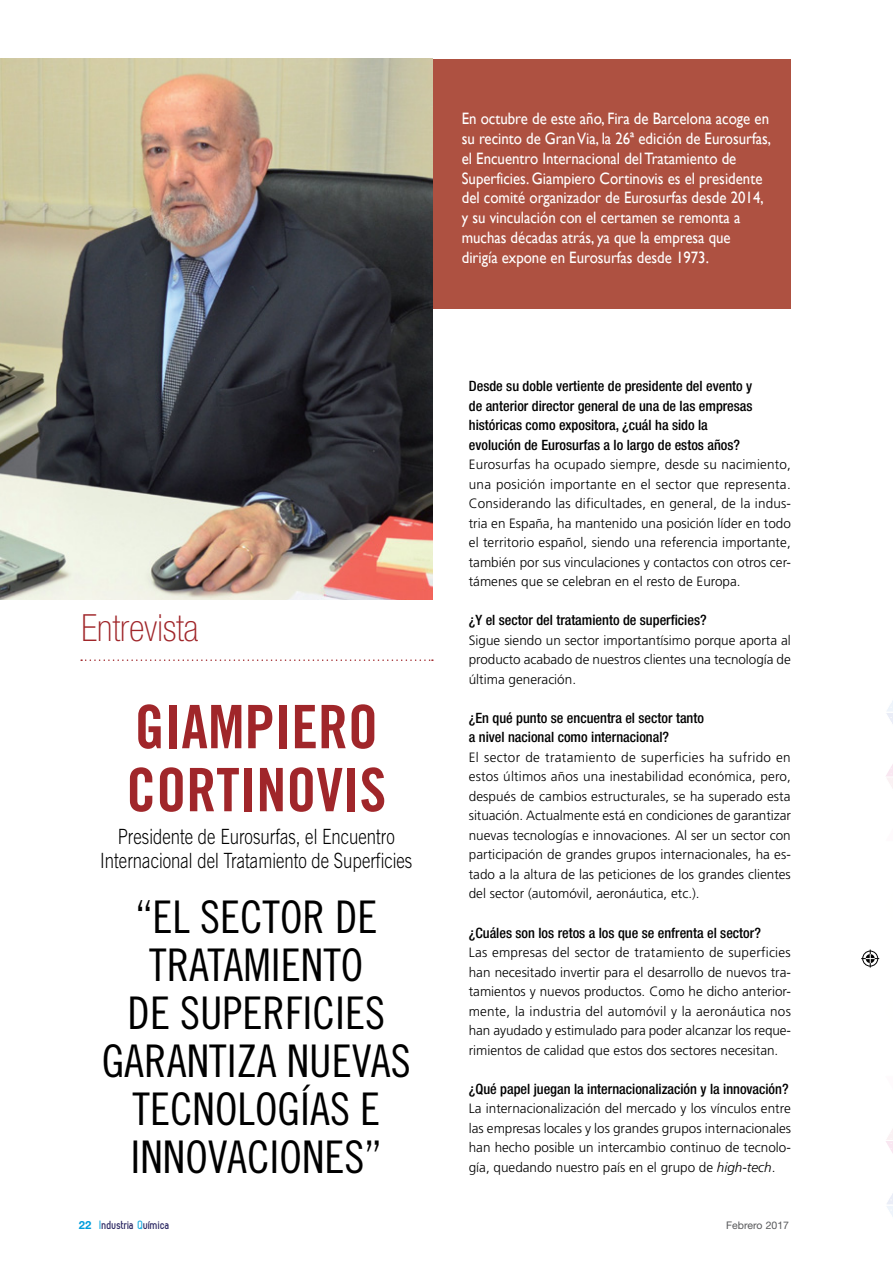
<style>
.page{position:relative;width:893px;height:1263px;background:#fff}
.page>*{position:absolute;margin:0;border:0;box-sizing:border-box;transform-origin:0 0}
.t1{font:60px/63px "Trade Gothic Bold Cond Twenty";color:#a0262a}
.t2{font:45px/48px "Trade Gothic Cond Eighteen";color:#000;text-align:center}
.t3{font:100 condensed 37.5px "Helvetica Neue LT Std";color:#a0262a}
.t4{font:300 21px/24px "Trade Gothic";color:#000;text-align:center;scale:.8 1}
.t5{font:16.5px/19.8px "Gill Sans";color:#fff;scale:.9 1}
.t6{font:500 condensed 14.25px/19.5px "Helvetica Neue LT Std";color:#000}
.t7{font:300 13.5px/19.5px "Frutiger";color:#000;text-align:justify}
.t8{font:700 12px "Zag";color:#282460}
.t9{font:10.5px "Helvetica Neue LT Std";color:#58595b}
.s1{font-style:italic}
.s2{font-family:"Helvetica Neue LT Std";font-size:11.25px;color:#009ddc}
.s3{color:#1bace0}
</style>
<div class="page">
<div style="left:432px;top:59px;width:359px;height:249px;background:#ae5141"></div>
<img style="left:0;top:59px;width:432px;height:541px">
<svg style="left:81px;top:659px;width:352px;height:2px"></svg>
<svg style="left:886px;top:701px;width:7px;height:87px"></svg>
<svg style="left:886px;top:1129px;width:7px;height:88px"></svg>
<svg style="left:861px;top:949px;width:18px;height:18px"></svg>
<h3 class="t3" style="left:81px;top:606px;width:119px">Entrevista</h3>
<h1 class="t1" style="left:126px;top:695px;width:261px">GIAMPIERO<br>CORTINOVIS</h1>
<h3 class="t4" style="left:100px;top:824px;width:392px">Presidente de Eurosurfas, el Encuentro<br>Internacional del Tratamiento de Superficies</h3>
<h2 class="t2" style="left:102px;top:892px;width:311px">“EL SECTOR DE<br>TRATAMIENTO<br>DE SUPERFICIES<br>GARANTIZA NUEVAS<br>TECNOLOGÍAS E<br>INNOVACIONES”</h2>
<p class="t5" style="left:462px;top:109px;width:345px">En octubre de este año, Fira de Barcelona acoge en su recinto de Gran Via, la 26ª edición de Eurosurfas, el Encuentro Internacional del Tratamiento de Superficies. Giampiero Cortinovis es el presidente del comité organizador de Eurosurfas desde 2014, y su vinculación con el certamen se remonta a muchas décadas atrás, ya que la empresa que<br>dirigía expone en Eurosurfas desde 1973.</p>
<p class="t6" style="left:469px;top:376px;width:285px">Desde su doble vertiente de presidente del evento y de anterior director general de una de las empresas históricas como expositora, ¿cuál ha sido la evolución de Eurosurfas a lo largo de estos años?</p>
<p class="t7" style="left:469px;top:455px;width:324px">Eurosurfas ha ocupado siempre, desde su nacimiento, una posición importante en el sector que representa.<br>Considerando las dificultades, en general, de la indus&shy;tria en España, ha mantenido una posición líder en todo el territorio español, siendo una referencia importante, también por sus vinculaciones y contactos con otros cer&shy;támenes que se celebran en el resto de Europa.</p>
<p class="t6" style="left:469px;top:610px;width:239px">¿Y el sector del tratamiento de superficies?</p>
<p class="t7" style="left:469px;top:631px;width:324px">Sigue siendo un sector importantísimo porque aporta al producto acabado de nuestros clientes una tecnología de última generación.</p>
<p class="t6" style="left:469px;top:708px;width:237px">¿En qué punto se encuentra el sector tanto a nivel nacional como internacional?</p>
<p class="t7" style="left:469px;top:748px;width:324px">El sector de tratamiento de superficies ha sufrido en estos últimos años una inestabilidad económica, pero, después de cambios estructurales, se ha superado esta situación. Actualmente está en condiciones de garantizar nuevas tecnologías e innovaciones. Al ser un sector con participación de grandes grupos internacionales, ha es&shy;tado a la altura de las peticiones de los grandes clientes del sector (automóvil, aeronáutica, etc.).</p>
<p class="t6" style="left:469px;top:922px;width:294px">¿Cuáles son los retos a los que se enfrenta el sector?</p>
<p class="t7" style="left:469px;top:943px;width:324px">Las empresas del sector de tratamiento de superficies han necesitado invertir para el desarrollo de nuevos tra&shy;tamientos y nuevos productos. Como he dicho anterior&shy;mente, la industria del automóvil y la aeronáutica nos han ayudado y estimulado para poder alcanzar los reque&shy;rimientos de calidad que estos dos sectores necesitan.</p>
<p class="t6" style="left:469px;top:1078px;width:321px">¿Qué papel juegan la internacionalización y la innovación?</p>
<p class="t7" style="left:469px;top:1099px;width:324px">La internacionalización del mercado y los vínculos entre las empresas locales y los grandes grupos internacionales han hecho posible un intercambio continuo de tecnolo&shy;gía, quedando nuestro país en el grupo de <span class="s1">high-tech</span>.</p>
<p class="t8" style="left:79px;top:1218px;width:93px"><span class="s2">22</span> <span class="s3">I</span>ndustria <span class="s3">Q</span>uímica</p>
<p class="t9" style="left:726px;top:1219px;width:64px">Febrero 2017</p>
</div>
